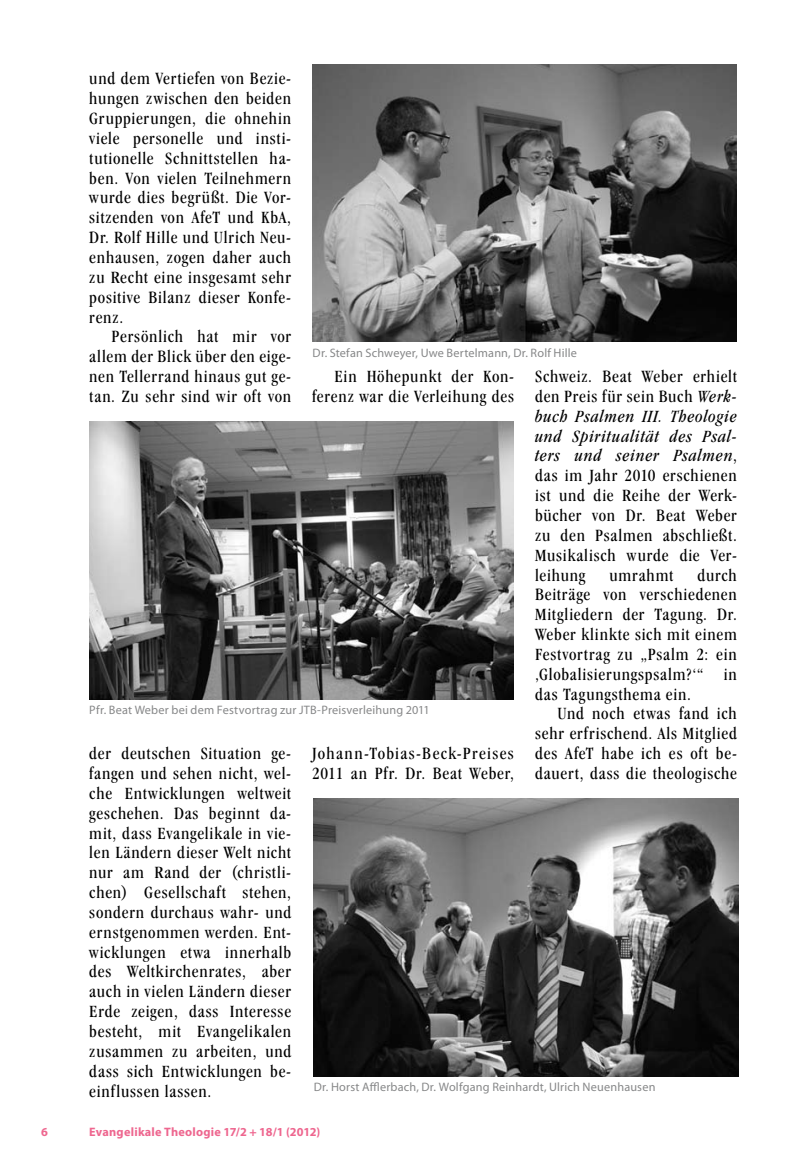
<style>
.page{position:relative;width:794px;height:1166px;background:#fff}
.page>*{position:absolute;margin:0;border:0;box-sizing:border-box;transform-origin:0 0}
.t1{font:condensed 17.85px/19.8px "Garamond IT Cby BT";letter-spacing:.04em;color:#000;text-align:justify}
.t2{font:condensed 17.85px/19.8px "Garamond IT Cby BT";letter-spacing:.065em;color:#000}
.t3{font:12.25px "Myriad Pro";letter-spacing:.015em;color:#878889}
.t4{font:700 12.25px "Myriad Pro";letter-spacing:.02em;color:#ee668f}
.s1{font-style:italic}
</style>
<div class="page">
<img style="left:314px;top:799px;width:424px;height:277px">
<img style="left:313px;top:64px;width:424px;height:278px">
<img style="left:89px;top:422px;width:424px;height:277px">
<p class="t1" style="left:89px;top:69px;width:203px">und dem Vertiefen von Bezie&shy;hungen zwischen den beiden Gruppierungen, die ohnehin viele personelle und insti&shy;tutionelle Schnittstellen ha&shy;ben. Von vielen Teilnehmern wurde dies begrüßt. Die Vor&shy;sitzenden von AfeT und KbA, Dr. Rolf Hille und Ulrich Neu&shy;enhausen, zogen daher auch zu Recht eine insgesamt sehr positive Bilanz dieser Konfe&shy;renz.</p>
<p class="t1" style="left:89px;top:327px;width:203px;text-indent:22px">Persönlich hat mir vor allem der Blick über den eige&shy;nen Tellerrand hinaus gut ge&shy;tan. Zu sehr sind wir oft von</p>
<p class="t3" style="left:313px;top:345px;width:266px">Dr. Stefan Schweyer, Uwe Bertelmann, Dr. Rolf Hille</p>
<p class="t1" style="left:312px;top:366px;width:203px;text-align:right">Ein Höhepunkt der Kon&shy;ferenz war die Verleihung des</p>
<p class="t1" style="left:535px;top:366px;width:203px">Schweiz. Beat Weber erhielt den Preis für sein Buch <span class="s1">Werk&shy;buch Psalmen III. Theologie und Spiritualität des Psal&shy;ters und seiner Psalmen</span>, das im Jahr 2010 erschienen ist und die Reihe der Werk&shy;bücher von Dr. Beat Weber zu den Psalmen abschließt.<br>Musikalisch wurde die Ver&shy;leihung</p>
<p class="t1" style="left:535px;top:565px;width:203px;text-indent:162px">durch Beiträge von verschiedenen Mitgliedern der Tagung. Dr.<br>Weber klinkte sich mit einem Festvortrag zu „Psalm 2: ein ‚Globalisierungspsalm?‘“ in das Tagungsthema ein.</p>
<p class="t1" style="left:535px;top:704px;width:203px;text-indent:22px">Und noch etwas fand ich sehr erfrischend. Als Mitglied des AfeT habe ich es oft be&shy;dauert, dass die theologische</p>
<p class="t1" style="left:609px;top:565px;width:66px">umrahmt</p>
<p class="t3" style="left:89px;top:702px;width:342px">Pfr. Beat Weber bei dem Festvortrag zur JTB-Preisverleihung 2011</p>
<p class="t2" style="left:312px;top:743px;width:203px">Johann-Tobias-Beck-Preises<br>2011 an Pfr. Dr. Beat Weber,</p>
<p class="t1" style="left:89px;top:743px;width:203px">der deutschen Situation ge&shy;fangen und sehen nicht, wel&shy;che Entwicklungen weltweit geschehen. Das beginnt da&shy;mit, dass Evangelikale in vie&shy;len Ländern dieser Welt nicht nur am Rand der (christli&shy;chen) Gesellschaft stehen, sondern durchaus wahr- und ernstgenommen werden. Ent&shy;wicklungen etwa innerhalb des Weltkirchenrates, aber auch in vielen Ländern dieser Erde zeigen, dass Interesse besteht, mit Evangelikalen zusammen zu arbeiten, und dass sich Entwicklungen be&shy;einflussen lassen.</p>
<p class="t3" style="left:314px;top:1079px;width:343px">Dr. Horst Afflerbach, Dr. Wolfgang Reinhardt, Ulrich Neuenhausen</p>
<p class="t4" style="left:89px;top:1124px;width:232px">Evangelikale Theologie 17/2 + 18/1 (2012)</p>
</div>
